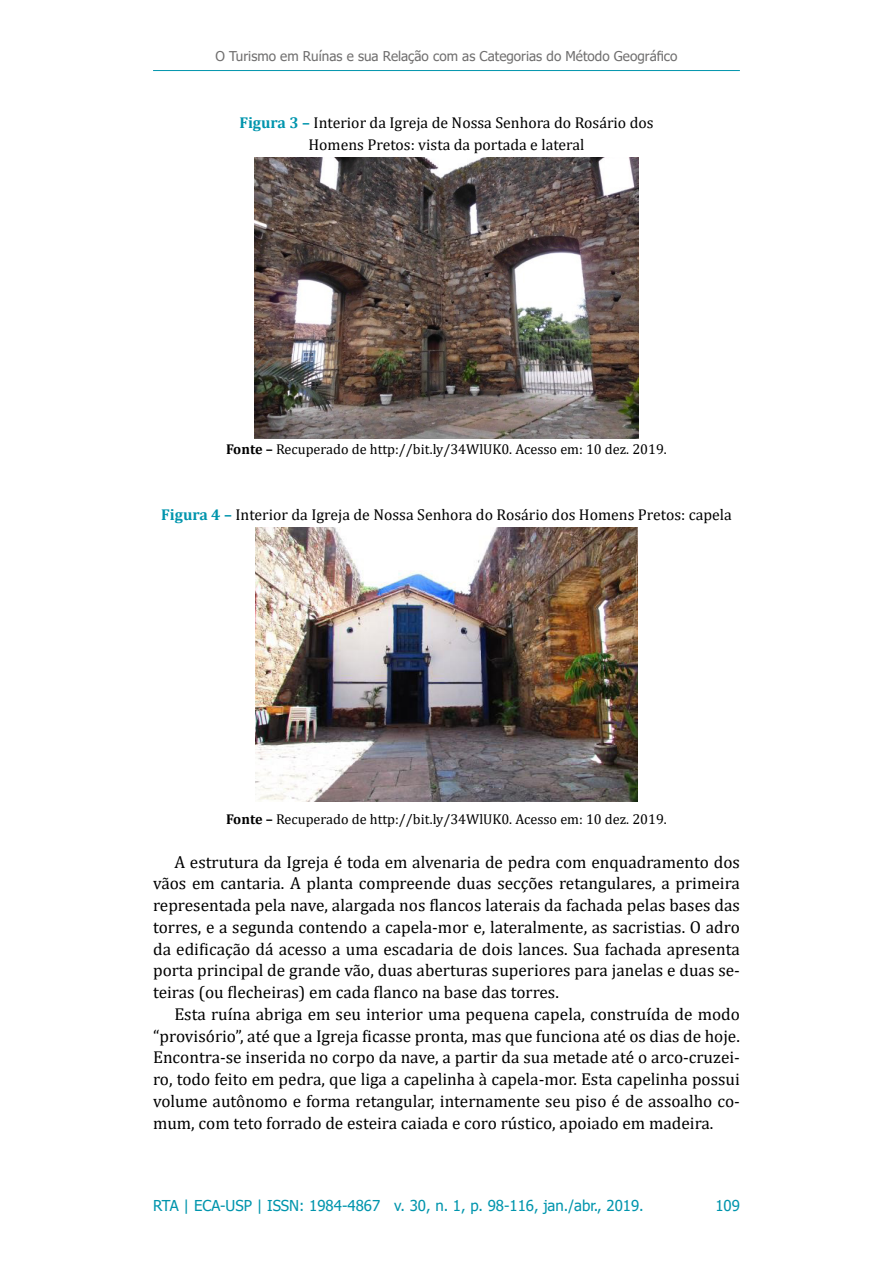
<style>
.page{position:relative;width:893px;height:1263px;background:#fff}
.page>*{position:absolute;margin:0;border:0;box-sizing:border-box;transform-origin:0 0}
.t1{font:17.25px/21.8px "Cambria";color:#000;text-align:justify}
.t2{font:15.75px/21.8px "Cambria";color:#000;text-align:center}
.t3{font:15px "Tahoma";color:#0095ad}
.t4{font:14.25px "Cambria";color:#000}
.t5{font:13.5px "Tahoma";color:#706f6f}
.s1{font-weight:700;color:#0095ad}
.s2{font-weight:700}
</style>
<div class="page">
<hr style="left:153px;top:70px;width:587px;height:1px;background:#0095ad">
<img style="left:255px;top:158px;width:383px;height:280px">
<img style="left:255px;top:527px;width:383px;height:274px">
<p class="t5" style="left:215px;top:47px;width:464px">O Turismo em Ruínas e sua Relação com as Categorias do Método Geográfico</p>
<p class="t2" style="left:239px;top:112px;width:416px"><span class="s1">Figura 3 –</span> Interior da Igreja de Nossa Senhora do Rosário dos<br>Homens Pretos: vista da portada e lateral</p>
<p class="t4" style="left:226px;top:441px;width:442px"><span class="s2">Fonte –</span> Recuperado de http://bit.ly/34WlUK0. Acesso em: 10 dez. 2019.</p>
<p class="t2" style="left:161px;top:503px;width:572px"><span class="s1">Figura 4 –</span> Interior da Igreja de Nossa Senhora do Rosário dos Homens Pretos: capela</p>
<p class="t4" style="left:226px;top:811px;width:442px"><span class="s2">Fonte –</span> Recuperado de http://bit.ly/34WlUK0. Acesso em: 10 dez. 2019.</p>
<p class="t1" style="left:153px;top:851px;width:588px;text-indent:21px">A estrutura da Igreja é toda em alvenaria de pedra com enquadramento dos vãos em cantaria. A planta compreende duas secções retangulares, a primeira representada pela nave, alargada nos flancos laterais da fachada pelas bases das torres, e a segunda contendo a capela-mor e, lateralmente, as sacristias. O adro da edificação dá acesso a uma escadaria de dois lances. Sua fachada apresenta porta principal de grande vão, duas aberturas superiores para janelas e duas se&shy;teiras (ou flecheiras) em cada flanco na base das torres.</p>
<p class="t1" style="left:153px;top:1003px;width:588px;text-indent:21px">Esta ruína abriga em seu interior uma pequena capela, construída de modo “provisório”, até que a Igreja ficasse pronta, mas que funciona até os dias de hoje.<br>Encontra-se inserida no corpo da nave, a partir da sua metade até o arco-cruzei&shy;ro, todo feito em pedra, que liga a capelinha à capela-mor. Esta capelinha possui volume autônomo e forma retangular, internamente seu piso é de assoalho co&shy;mum, com teto forrado de esteira caiada e coro rústico, apoiado em madeira.</p>
<p class="t3" style="left:153px;top:1196px;width:492px">RTA | ECA-USP | ISSN: 1984-4867 v. 30, n. 1, p. 98-116, jan./abr., 2019.</p>
<p class="t3" style="left:715px;top:1196px;width:26px">109</p>
</div>
